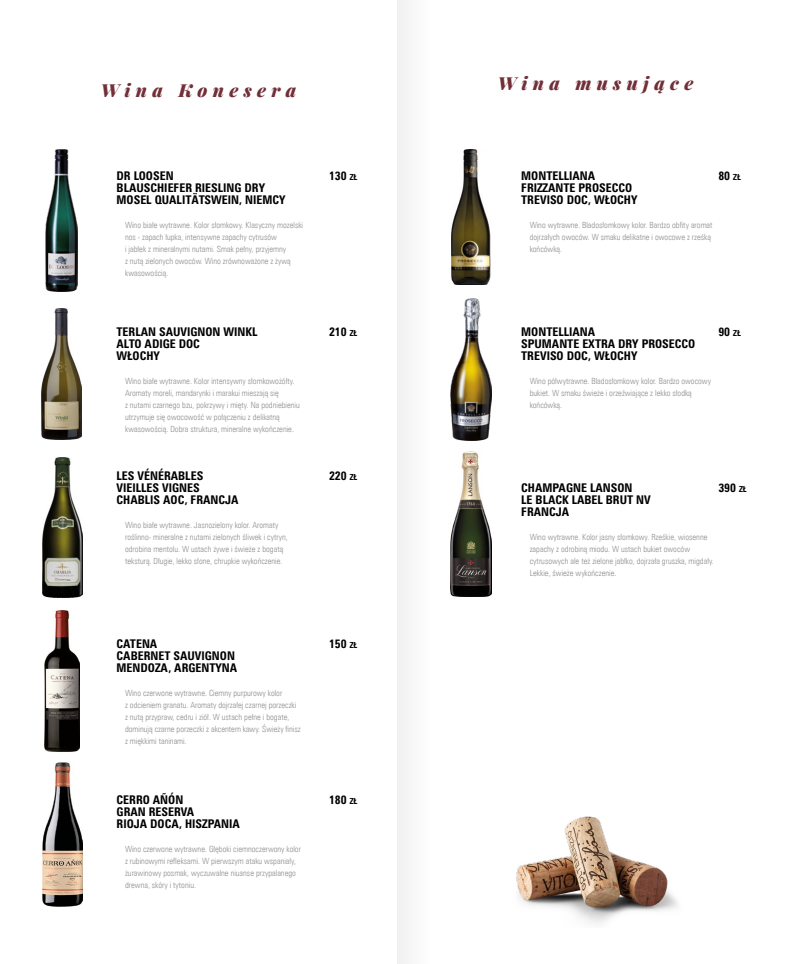
<style>
.page{position:relative;width:794px;height:964px;background:#fff}
.page>*{position:absolute;margin:0;border:0;box-sizing:border-box;transform-origin:0 0}
.t1{font:italic 900 18px "Playfair Display";letter-spacing:.3em;color:#722f38}
.t2{font:700 12px/12px "Zurich Cn EU";color:#000}
.t3{font:8.5px/12px "Zurich Lt Cn EU";color:#929292}
.s1{font-size:8.4px}
</style>
<div class="page">
<img style="left:516px;top:816px;width:162px;height:108px">
<img style="left:451px;top:149px;width:40px;height:135px">
<img style="left:450px;top:298px;width:41px;height:142px">
<img style="left:450px;top:451px;width:41px;height:146px">
<img style="left:46px;top:150px;width:32px;height:141px">
<img style="left:42px;top:308px;width:40px;height:131px">
<img style="left:44px;top:610px;width:35px;height:142px">
<img style="left:42px;top:762px;width:40px;height:145px">
<img style="left:43px;top:457px;width:39px;height:140px">
<div style="left:397px;top:0;width:34px;height:964px;background:#f7f7f7"></div>
<h1 class="t1" style="left:101px;top:75px;width:197px">Wina Konesera</h1>
<h2 class="t2" style="left:117px;top:170px;width:170px">DR LOOSEN<br>BLAUSCHIEFER RIESLING DRY<br>MOSEL QUALITÄTSWEIN, NIEMCY</h2>
<p class="t3" style="left:125px;top:219px;width:180px">Wino białe wytrawne. Kolor słomkowy. Klasyczny mozelski nos - zapach łupka, intensywne zapachy cytrusów<br>i jabłek z mineralnymi nutami. Smak pełny, przyjemny<br>z nutą zielonych owoców. Wino zrównoważone z żywą kwasowością.</p>
<h2 class="t2" style="left:117px;top:326px;width:142px">TERLAN SAUVIGNON WINKL<br>ALTO ADIGE DOC<br>WŁOCHY</h2>
<p class="t3" style="left:125px;top:375px;width:176px">Wino białe wytrawne. Kolor intensywny słomkowożółty.<br>Aromaty moreli, mandarynki i marakui mieszają się<br>z nutami czarnego bzu, pokrzywy i mięty. Na podniebieniu utrzymuje się owocowość w połączeniu z delikatną kwasowością. Dobra struktura, mineralne wykończenie.</p>
<h2 class="t2" style="left:117px;top:470px;width:124px">LES VÉNÉRABLES<br>VIEILLES VIGNES<br>CHABLIS AOC, FRANCJA</h2>
<p class="t3" style="left:125px;top:519px;width:164px">Wino białe wytrawne. Jasnozielony kolor. Aromaty roślinno- mineralne z nutami zielonych śliwek i cytryn, odrobina mentolu. W ustach żywe i świeże z bogatą teksturą. Długie, lekko słone, chrupkie wykończenie.</p>
<h2 class="t2" style="left:329px;top:170px;width:30px">130 <span class="s1">ZŁ</span></h2>
<h2 class="t2" style="left:329px;top:326px;width:30px">210 <span class="s1">ZŁ</span></h2>
<h2 class="t2" style="left:329px;top:470px;width:30px">220 <span class="s1">ZŁ</span></h2>
<h2 class="t2" style="left:117px;top:638px;width:122px">CATENA<br>CABERNET SAUVIGNON<br>MENDOZA, ARGENTYNA</h2>
<p class="t3" style="left:125px;top:687px;width:177px">Wino czerwone wytrawne. Ciemny purpurowy kolor<br>z odcieniem granatu. Aromaty dojrzałej czarnej porzeczki z nutą przypraw, cedru i ziół. W ustach pełne i bogate, dominują czarne porzeczki z akcentem kawy. Świeży finisz z miękkimi taninami.</p>
<h2 class="t2" style="left:117px;top:794px;width:125px">CERRO AÑÓN<br>GRAN RESERVA<br>RIOJA DOCA, HISZPANIA</h2>
<p class="t3" style="left:125px;top:843px;width:177px">Wino czerwone wytrawne. Głęboki ciemnoczerwony kolor z rubinowymi refleksami. W pierwszym ataku wspaniały, żurawinowy posmak, wyczuwalne niuanse przypalanego drewna, skóry i tytoniu.</p>
<h2 class="t2" style="left:329px;top:638px;width:30px">150 <span class="s1">ZŁ</span></h2>
<h2 class="t2" style="left:329px;top:794px;width:30px">180 <span class="s1">ZŁ</span></h2>
<h1 class="t1" style="left:498px;top:68px;width:197px">Wina musujące</h1>
<h2 class="t2" style="left:521px;top:170px;width:118px">MONTELLIANA<br>FRIZZANTE PROSECCO<br>TREVISO DOC, WŁOCHY</h2>
<p class="t3" style="left:530px;top:219px;width:184px">Wino wytrawne. Bladosłomkowy kolor. Bardzo obfity aromat dojrzałych owoców. W smaku delikatne i owocowe z rześką końcówką.</p>
<h2 class="t2" style="left:718px;top:170px;width:24px">80 <span class="s1">ZŁ</span></h2>
<h2 class="t2" style="left:521px;top:326px;width:176px">MONTELLIANA<br>SPUMANTE EXTRA DRY PROSECCO<br>TREVISO DOC, WŁOCHY</h2>
<p class="t3" style="left:530px;top:375px;width:183px">Wino półwytrawne. Bladosłomkowy kolor. Bardzo owocowy bukiet. W smaku świeże i orzeźwiające z lekko słodką końcówką.</p>
<h2 class="t2" style="left:718px;top:326px;width:24px">90 <span class="s1">ZŁ</span></h2>
<h2 class="t2" style="left:521px;top:482px;width:131px">CHAMPAGNE LANSON<br>LE BLACK LABEL BRUT NV<br>FRANCJA</h2>
<p class="t3" style="left:530px;top:531px;width:186px">Wino wytrawne. Kolor jasny słomkowy. Rześkie, wiosenne zapachy z odrobiną miodu. W ustach bukiet owoców cytrusowych ale też zielone jabłko, dojrzała gruszka, migdały.<br>Lekkie, świeże wykończenie.</p>
<h2 class="t2" style="left:718px;top:482px;width:30px">390 <span class="s1">ZŁ</span></h2>
</div>
